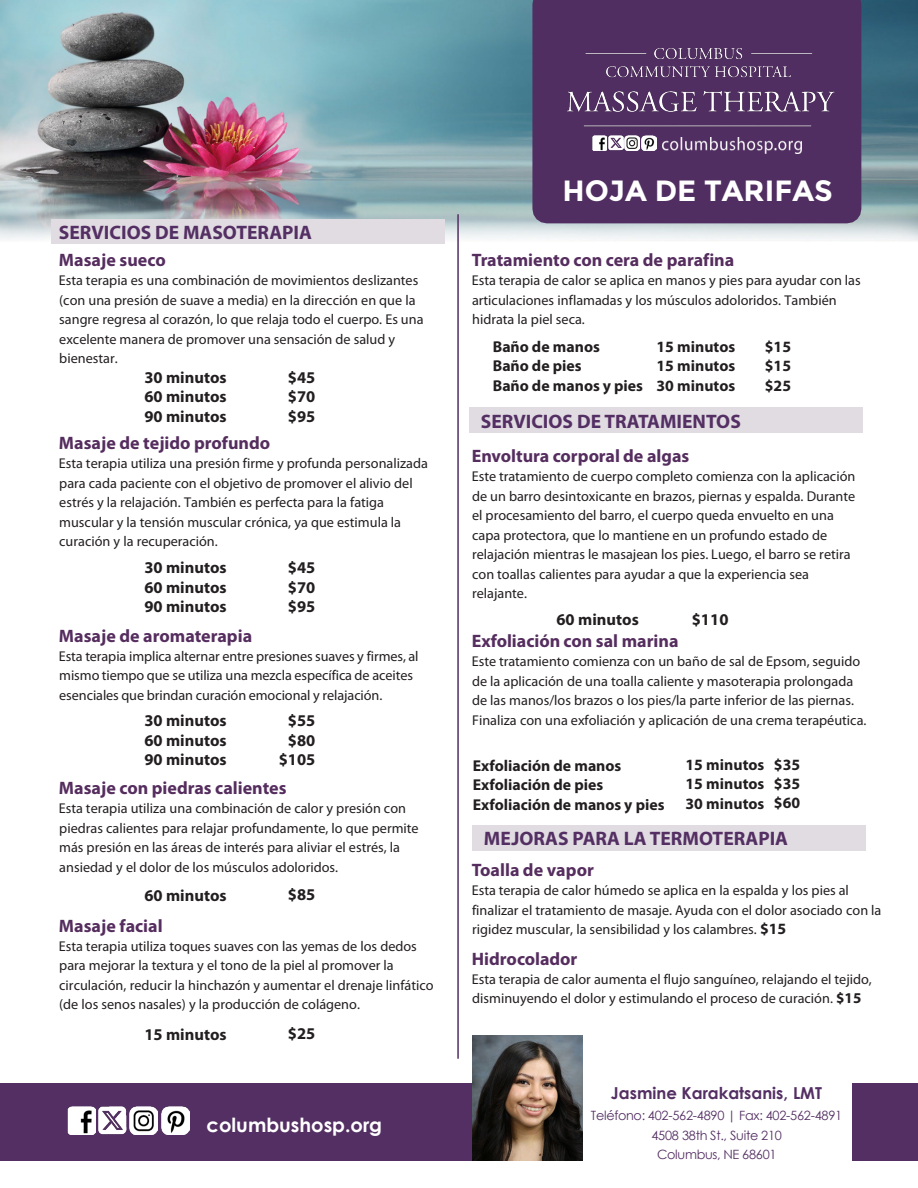
<style>
.page{position:relative;width:918px;height:1188px;background:#fff}
.page>*{position:absolute;margin:0;border:0;box-sizing:border-box;transform-origin:0 0}
.t1{font:700 29.25px "Montserrat";color:#fff}
.t2{font:700 19.5px "Myriad Pro";color:#542f63}
.t3{font:700 19.5px "Century Gothic";color:#fff}
.t4{font:700 18px "Myriad Pro";color:#552d5e}
.t5{font:700 16.5px "Myriad Pro";color:#231f20}
.t6{font:700 16.5px "Century Gothic";color:#542f63}
.t7{font:700 15.75px/18.9px "Myriad Pro";color:#231f20}
.t8{font:14.25px/19.5px "Myriad Pro";color:#231f20}
.t9{font:12.75px "Century Gothic";letter-spacing:-.02em;color:#542f63}
.s1{font-weight:700;font-size:15.75px}
.s2{font-weight:700;font-size:15px}
</style>
<div class="page">
<img style="left:0;top:0;width:918px;height:241px">
<div style="left:0;top:1083px;width:574px;height:77px;background:#542f63"></div>
<div style="left:852px;top:1083px;width:66px;height:77px;background:#542f63"></div>
<div style="left:51px;top:219px;width:394px;height:24px;background:#e1dce2"></div>
<div style="left:469px;top:407px;width:394px;height:26px;background:#e1dce2"></div>
<div style="left:472px;top:825px;width:394px;height:25px;background:#e1dce2"></div>
<hr style="left:457px;top:214px;width:2px;height:845px;background:#542f63">
<img style="left:67px;top:1107px;width:28px;height:27px">
<img style="left:99px;top:1107px;width:28px;height:28px">
<img style="left:130px;top:1107px;width:28px;height:27px">
<img style="left:161px;top:1107px;width:28px;height:28px">
<img style="left:472px;top:1035px;width:110px;height:125px">
<div style="left:532px;top:0;width:329px;height:223px;background:#512e61"></div>
<img style="left:561px;top:41px;width:280px;height:105px">
<img style="left:662px;top:138px;width:140px;height:15px">
<img style="left:592px;top:136px;width:31px;height:15px">
<img style="left:625px;top:136px;width:14px;height:14px">
<img style="left:641px;top:136px;width:15px;height:14px">
<p class="t2" style="left:59px;top:219px;width:254px">SERVICIOS DE MASOTERAPIA</p>
<p class="t4" style="left:59px;top:249px;width:108px">Masaje sueco</p>
<p class="t8" style="left:59px;top:271px;width:366px">Esta terapia es una combinación de movimientos deslizantes (con una presión de suave a media) en la dirección en que la sangre regresa al corazón, lo que relaja todo el cuerpo. Es una excelente manera de promover una sensación de salud y bienestar.</p>
<p class="t5" style="left:144px;top:366px;width:84px">30 minutos</p>
<p class="t5" style="left:144px;top:386px;width:84px">60 minutos</p>
<p class="t5" style="left:144px;top:405px;width:84px">90 minutos</p>
<p class="t5" style="left:288px;top:366px;width:29px">$45</p>
<p class="t5" style="left:288px;top:386px;width:29px">$70</p>
<p class="t5" style="left:288px;top:405px;width:29px">$95</p>
<p class="t4" style="left:59px;top:431px;width:213px">Masaje de tejido profundo</p>
<p class="t8" style="left:59px;top:454px;width:371px">Esta terapia utiliza una presión firme y profunda personalizada para cada paciente con el objetivo de promover el alivio del estrés y la relajación. También es perfecta para la fatiga muscular y la tensión muscular crónica, ya que estimula la curación y la recuperación.</p>
<p class="t5" style="left:144px;top:557px;width:84px">30 minutos</p>
<p class="t5" style="left:144px;top:576px;width:84px">60 minutos</p>
<p class="t5" style="left:144px;top:596px;width:84px">90 minutos</p>
<p class="t5" style="left:288px;top:557px;width:29px">$45</p>
<p class="t5" style="left:288px;top:576px;width:29px">$70</p>
<p class="t5" style="left:288px;top:596px;width:29px">$95</p>
<p class="t4" style="left:59px;top:624px;width:195px">Masaje de aromaterapia</p>
<p class="t8" style="left:59px;top:646px;width:361px">Esta terapia implica alternar entre presiones suaves y firmes, al mismo tiempo que se utiliza una mezcla específica de aceites esenciales que brindan curación emocional y relajación.</p>
<p class="t5" style="left:144px;top:710px;width:84px">30 minutos</p>
<p class="t5" style="left:144px;top:729px;width:84px">60 minutos</p>
<p class="t5" style="left:144px;top:749px;width:84px">90 minutos</p>
<p class="t5" style="left:288px;top:710px;width:29px">$55</p>
<p class="t5" style="left:288px;top:729px;width:29px">$80</p>
<p class="t5" style="left:279px;top:749px;width:38px">$105</p>
<p class="t4" style="left:59px;top:777px;width:229px">Masaje con piedras calientes</p>
<p class="t8" style="left:59px;top:799px;width:361px">Esta terapia utiliza una combinación de calor y presión con piedras calientes para relajar profundamente, lo que permite más presión en las áreas de interés para aliviar el estrés, la ansiedad y el dolor de los músculos adoloridos.</p>
<p class="t5" style="left:144px;top:885px;width:84px">60 minutos</p>
<p class="t5" style="left:288px;top:884px;width:29px">$85</p>
<p class="t4" style="left:59px;top:914px;width:105px">Masaje facial</p>
<p class="t8" style="left:59px;top:936px;width:376px">Esta terapia utiliza toques suaves con las yemas de los dedos para mejorar la textura y el tono de la piel al promover la circulación, reducir la hinchazón y aumentar el drenaje linfático (de los senos nasales) y la producción de colágeno.</p>
<p class="t5" style="left:144px;top:1023px;width:84px">15 minutos</p>
<p class="t5" style="left:288px;top:1022px;width:29px">$25</p>
<p class="t3" style="left:207px;top:1110px;width:177px">columbushosp.org</p>
<p class="t1" style="left:562px;top:173px;width:272px">HOJA DE TARIFAS</p>
<p class="t4" style="left:472px;top:249px;width:264px">Tratamiento con cera de parafina</p>
<p class="t8" style="left:472px;top:271px;width:391px">Esta terapia de calor se aplica en manos y pies para ayudar con las articulaciones inflamadas y los músculos adoloridos. También hidrata la piel seca.</p>
<p class="t7" style="left:493px;top:337px;width:109px">Baño de manos<br>Baño de pies</p>
<p class="t7" style="left:493px;top:376px;width:152px">Baño de manos y pies</p>
<p class="t2" style="left:481px;top:408px;width:262px">SERVICIOS DE TRATAMIENTOS</p>
<p class="t4" style="left:472px;top:444px;width:219px">Envoltura corporal de algas</p>
<p class="t8" style="left:472px;top:467px;width:385px">Este tratamiento de cuerpo completo comienza con la aplicación de un barro desintoxicante en brazos, piernas y espalda. Durante el procesamiento del barro, el cuerpo queda envuelto en una capa protectora, que lo mantiene en un profundo estado de relajación mientras le masajean los pies. Luego, el barro se retira con toallas calientes para ayudar a que la experiencia sea relajante.</p>
<p class="t7" style="left:765px;top:336px;width:28px">$15</p>
<p class="t7" style="left:765px;top:356px;width:28px">$15</p>
<p class="t7" style="left:765px;top:375px;width:28px">$25</p>
<p class="t7" style="left:656px;top:336px;width:80px">15 minutos</p>
<p class="t7" style="left:656px;top:356px;width:80px">15 minutos</p>
<p class="t7" style="left:656px;top:375px;width:80px">30 minutos</p>
<p class="t5" style="left:556px;top:609px;width:84px">60 minutos</p>
<p class="t5" style="left:692px;top:609px;width:38px">$110</p>
<p class="t4" style="left:472px;top:630px;width:208px">Exfoliación con sal marina</p>
<p class="t8" style="left:472px;top:652px;width:396px">Este tratamiento comienza con un baño de sal de Epsom, seguido de la aplicación de una toalla caliente y masoterapia prolongada de las manos/los brazos o los pies/la parte inferior de las piernas.<br>Finaliza con una exfoliación y aplicación de una crema terapéutica.</p>
<p class="t7" style="left:774px;top:754px;width:28px">$35</p>
<p class="t7" style="left:774px;top:774px;width:28px">$35</p>
<p class="t7" style="left:774px;top:793px;width:28px">$60</p>
<p class="t7" style="left:686px;top:755px;width:80px">15 minutos</p>
<p class="t7" style="left:686px;top:774px;width:80px">15 minutos</p>
<p class="t7" style="left:686px;top:794px;width:80px">30 minutos</p>
<p class="t2" style="left:484px;top:826px;width:306px">MEJORAS PARA LA TERMOTERAPIA</p>
<p class="t4" style="left:472px;top:859px;width:124px">Toalla de vapor</p>
<p class="t8" style="left:472px;top:881px;width:411px">Esta terapia de calor húmedo se aplica en la espalda y los pies al finalizar el tratamiento de masaje. Ayuda con el dolor asociado con la rigidez muscular, la sensibilidad y los calambres. <span class="s1">$15</span></p>
<p class="t4" style="left:472px;top:947px;width:107px">Hidrocolador</p>
<p class="t8" style="left:472px;top:969px;width:402px">Esta terapia de calor aumenta el flujo sanguíneo, relajando el tejido, disminuyendo el dolor y estimulando el proceso de curación. <span class="s2">$15</span></p>
<p class="t7" style="left:473px;top:755px;width:150px;line-height:19.5px">Exfoliación de manos<br>Exfoliación de pies</p>
<p class="t7" style="left:473px;top:795px;width:193px">Exfoliación de manos y pies</p>
<p class="t6" style="left:611px;top:1081px;width:213px">Jasmine Karakatsanis, LMT</p>
<p class="t9" style="left:591px;top:1106px;width:253px">Teléfono: 402-562-4890 | Fax: 402-562-4891</p>
<p class="t9" style="left:651px;top:1126px;width:132px">4508 38th St., Suite 210</p>
<p class="t9" style="left:657px;top:1146px;width:121px">Columbus, NE 68601</p>
</div>
